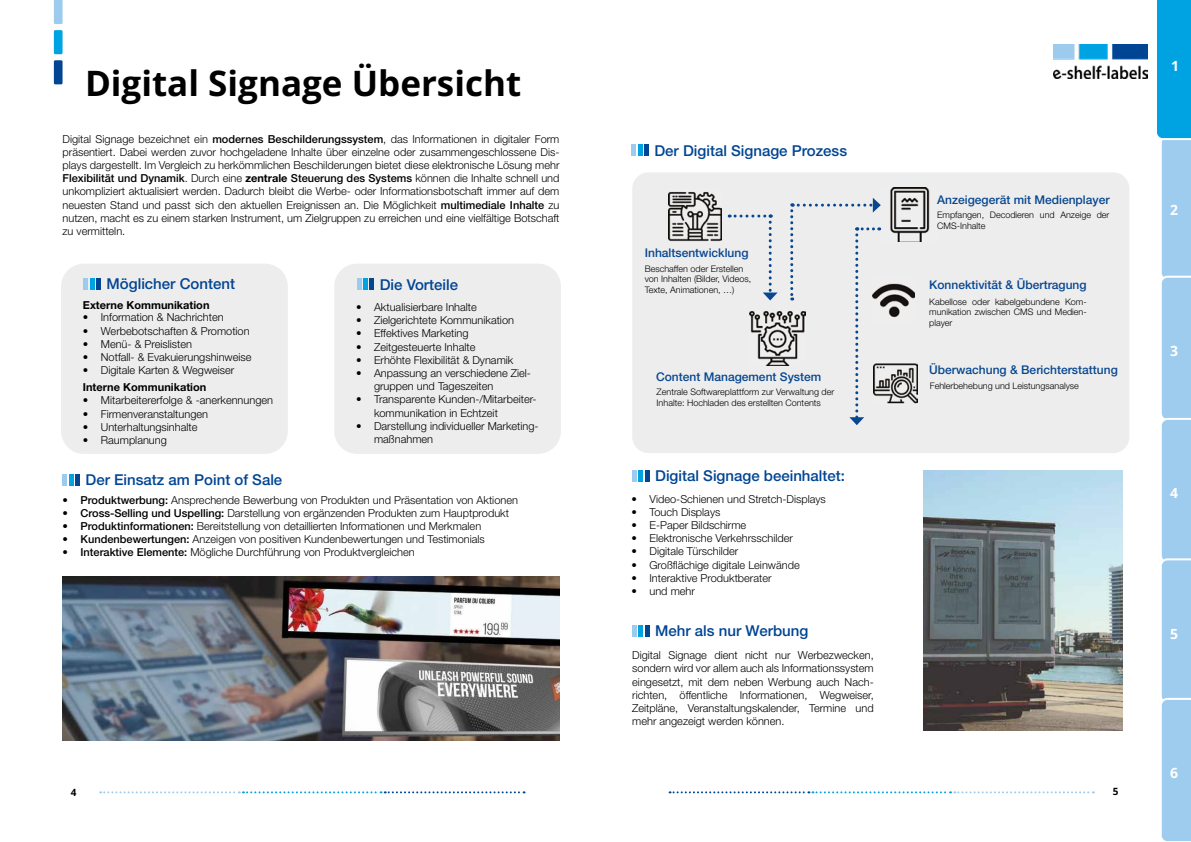
<style>
.page{position:relative;width:1191px;height:842px;background:#fff}
.page>*{position:absolute;margin:0;border:0;box-sizing:border-box;transform-origin:0 0}
.t1{font:700 35px "Open Sans";color:#000}
.t2{font:500 15px "Helvetica Neue LT Std";color:#014593}
.t3{font:700 14px "Open Sans";color:#fff}
.t4{font:500 12px "Helvetica Neue LT Std";color:#074790}
.t5{font:300 11px/13.2px "Helvetica Neue LT Std";color:#000}
.t6{font:700 11px "Helvetica Neue LT Std";color:#000}
.t7{font:700 10px "Open Sans";color:#000}
.t8{font:300 9px/10.8px "Helvetica Neue LT Std";color:#000}
.s1{font-weight:500}
.s2{font-weight:700}
</style>
<div class="page">
<svg style="left:100px;top:791px;width:424px;height:2px"></svg>
<img style="left:1053px;top:45px;width:94px;height:33px">
<div style="left:54px;top:30px;width:9px;height:24px;background:#00a3e2"></div>
<svg style="left:54px;top:0;width:9px;height:24px"></svg>
<div style="left:54px;top:60px;width:9px;height:24px;background:#014593"></div>
<svg style="left:669px;top:791px;width:424px;height:2px"></svg>
<div style="left:631px;top:145px;width:5px;height:11px;background:#9dcbee"></div>
<div style="left:637px;top:145px;width:5px;height:11px;background:#00a3e2"></div>
<hr style="left:644px;top:145px;width:4px;height:11px;background:#014593">
<div style="left:632px;top:172px;width:497px;height:281px;background:#eeedee"></div>
<svg style="left:729px;top:215px;width:48px;height:85px;background:#e3e5e9"></svg>
<img style="left:668px;top:190px;width:53px;height:52px">
<img style="left:749px;top:311px;width:41px;height:55px">
<img style="left:881px;top:187px;width:56px;height:55px">
<img style="left:880px;top:361px;width:37px;height:44px">
<svg style="left:790px;top:198px;width:90px;height:227px;background:#e3e4e7"></svg>
<img style="left:872px;top:279px;width:43px;height:42px">
<div style="left:61px;top:264px;width:227px;height:190px;background:#eeedee;border-radius:23px"></div>
<hr style="left:84px;top:278px;width:4px;height:11px;background:#9dcbee">
<hr style="left:90px;top:278px;width:4px;height:11px;background:#00a3e2">
<div style="left:96px;top:278px;width:5px;height:11px;background:#014593"></div>
<hr style="left:63px;top:474px;width:4px;height:11px;background:#9dcbee">
<hr style="left:69px;top:474px;width:4px;height:11px;background:#00a3e2">
<div style="left:75px;top:474px;width:5px;height:11px;background:#014593"></div>
<div style="left:334px;top:264px;width:227px;height:190px;background:#eeedee;border-radius:23px"></div>
<hr style="left:357px;top:278px;width:4px;height:12px;background:#9dcbee">
<div style="left:363px;top:278px;width:5px;height:12px;background:#00a3e2"></div>
<div style="left:369px;top:278px;width:5px;height:12px;background:#014593"></div>
<img style="left:63px;top:576px;width:496px;height:164px">
<div style="left:632px;top:470px;width:5px;height:11px;background:#9dcbee"></div>
<div style="left:638px;top:470px;width:5px;height:11px;background:#00a3e2"></div>
<div style="left:644px;top:470px;width:5px;height:11px;background:#014593"></div>
<div style="left:632px;top:625px;width:5px;height:11px;background:#9dcbee"></div>
<div style="left:638px;top:625px;width:5px;height:11px;background:#00a3e2"></div>
<div style="left:644px;top:625px;width:5px;height:11px;background:#014593"></div>
<img style="left:923px;top:470px;width:199px;height:260px">
<svg style="left:1157px;top:0;width:34px;height:842px;background:#90cbee"></svg>
<h1 class="t1" style="left:85px;top:59px;width:437px">Digital Signage Übersicht</h1>
<p class="t5" style="left:63px;top:132px;width:498px;text-align:justify">Digital Signage bezeichnet ein <span class="s1">modernes Beschilderungssystem</span>, das Informationen in digitaler Form präsentiert. Dabei werden zuvor hochgeladene Inhalte über einzelne oder zusammengeschlossene Dis&shy;plays dargestellt. Im Vergleich zu herkömmlichen Beschilderungen bietet diese elektronische Lösung mehr <span class="s1">Flexibilität und Dynamik</span>. Durch eine <span class="s2">zentrale</span> <span class="s1">Steuerung des Systems</span> können die Inhalte schnell und unkompliziert aktualisiert werden. Dadurch bleibt die Werbe- oder Informationsbotschaft immer auf dem neuesten Stand und passt sich den aktuellen Ereignissen an. Die Möglichkeit <span class="s1">multimediale Inhalte</span> zu nutzen, macht es zu einem starken Instrument, um Zielgruppen zu erreichen und eine vielfältige Botschaft zu vermitteln.</p>
<h2 class="t2" style="left:654px;top:141px;width:194px">Der Digital Signage Prozess</h2>
<p class="t4" style="left:645px;top:245px;width:105px">Inhaltsentwicklung</p>
<p class="t8" style="left:645px;top:263px;width:108px">Beschaffen oder Erstellen von Inhalten (Bilder, Videos,<br>Texte, Animationen, …)</p>
<h2 class="t2" style="left:107px;top:275px;width:130px">Möglicher Content</h2>
<h2 class="t2" style="left:380px;top:275px;width:80px">Die Vorteile</h2>
<p class="t5" style="left:356px;top:300px;width:122px">• Aktualisierbare Inhalte</p>
<p class="t5" style="left:356px;top:313px;width:159px">• Zielgerichtete Kommunikation</p>
<p class="t5" style="left:356px;top:327px;width:114px">• Effektives Marketing</p>
<p class="t5" style="left:356px;top:340px;width:121px">• Zeitgesteuerte Inhalte</p>
<p class="t5" style="left:356px;top:353px;width:159px">• Erhöhte Flexibilität &amp; Dynamik</p>
<p class="t5" style="left:374px;top:366px;width:158px;text-indent:-18px">• Anpassung an verschiedene Ziel&shy;gruppen und Tageszeiten</p>
<p class="t5" style="left:374px;top:393px;width:164px;text-indent:-18px">• Transparente Kunden-/Mitarbeiter&shy;kommunikation in Echtzeit</p>
<p class="t5" style="left:374px;top:419px;width:166px;text-indent:-18px">• Darstellung individueller Marketing&shy;maßnahmen</p>
<p class="t6" style="left:83px;top:298px;width:128px">Externe Kommunikation</p>
<p class="t5" style="left:83px;top:311px;width:142px">• Information &amp; Nachrichten</p>
<p class="t5" style="left:83px;top:324px;width:168px">• Werbebotschaften &amp; Promotion</p>
<p class="t5" style="left:83px;top:337px;width:111px">• Menü- &amp; Preislisten</p>
<p class="t5" style="left:83px;top:350px;width:170px">• Notfall- &amp; Evakuierungshinweise</p>
<p class="t5" style="left:83px;top:363px;width:153px">• Digitale Karten &amp; Wegweiser</p>
<p class="t4" style="left:656px;top:369px;width:167px">Content Management System</p>
<p class="t8" style="left:656px;top:386px;width:179px">Zentrale Softwareplattform zur Verwaltung der<br>Inhalte: Hochladen des erstellten Contents</p>
<p class="t6" style="left:83px;top:381px;width:125px">Interne Kommunikation</p>
<p class="t5" style="left:83px;top:394px;width:192px">• Mitarbeitererfolge &amp; -anerkennungen</p>
<p class="t5" style="left:83px;top:407px;width:127px">• Firmenveranstaltungen</p>
<p class="t5" style="left:83px;top:420px;width:116px">• Unterhaltungsinhalte</p>
<p class="t5" style="left:83px;top:433px;width:86px">• Raumplanung</p>
<h2 class="t2" style="left:85px;top:471px;width:198px">Der Einsatz am Point of Sale</h2>
<p class="t5" style="left:63px;top:493px;width:457px"><span class="s1">• Produktwerbung:</span> Ansprechende Bewerbung von Produkten und Präsentation von Aktionen</p>
<p class="t5" style="left:63px;top:506px;width:448px"><span class="s1">• Cross-Selling und Uspelling:</span> Darstellung von ergänzenden Produkten zum Hauptprodukt</p>
<p class="t5" style="left:63px;top:519px;width:420px"><span class="s1">• Produktinformationen:</span> Bereitstellung von detaillierten Informationen und Merkmalen</p>
<p class="t5" style="left:63px;top:532px;width:424px"><span class="s1">• Kundenbewertungen:</span> Anzeigen von positiven Kundenbewertungen und Testimonials</p>
<p class="t5" style="left:63px;top:546px;width:353px"><span class="s1">• Interaktive Elemente:</span> Mögliche Durchführung von Produktvergleichen</p>
<h2 class="t2" style="left:655px;top:467px;width:191px">Digital Signage beeinhaltet:</h2>
<p class="t5" style="left:631px;top:492px;width:196px">• Video-Schienen und Stretch-Displays</p>
<p class="t5" style="left:631px;top:505px;width:90px">• Touch Displays</p>
<p class="t5" style="left:631px;top:518px;width:116px">• E-Paper Bildschirme</p>
<p class="t5" style="left:631px;top:531px;width:163px">• Elektronische Verkehrsschilder</p>
<p class="t5" style="left:631px;top:545px;width:108px">• Digitale Türschilder</p>
<p class="t5" style="left:631px;top:558px;width:170px">• Großflächige digitale Leinwände</p>
<p class="t5" style="left:631px;top:571px;width:142px">• Interaktive Produktberater</p>
<p class="t5" style="left:631px;top:584px;width:65px">• und mehr</p>
<h2 class="t2" style="left:655px;top:622px;width:155px">Mehr als nur Werbung</h2>
<p class="t5" style="left:632px;top:648px;width:243px;text-align:justify">Digital Signage dient nicht nur Werbezwecken, sondern wird vor allem auch als Informationssystem eingesetzt, mit dem neben Werbung auch Nach&shy;richten, öffentliche Informationen, Wegweiser, Zeitpläne, Veranstaltungskalender, Termine und mehr angezeigt werden können.</p>
<p class="t4" style="left:937px;top:192px;width:174px">Anzeigegerät mit Medienplayer</p>
<p class="t8" style="left:937px;top:210px;width:174px">Empfangen, Decodieren und Anzeige der<br>CMS-Inhalte</p>
<p class="t4" style="left:929px;top:277px;width:159px">Konnektivität &amp; Übertragung</p>
<p class="t8" style="left:929px;top:296px;width:159px;text-align:justify">Kabellose oder kabelgebundene Kom&shy;munikation zwischen CMS und Medien&shy;player</p>
<p class="t4" style="left:929px;top:363px;width:190px">Überwachung &amp; Berichterstattung</p>
<p class="t8" style="left:930px;top:380px;width:150px">Fehlerbehebung und Leistungsanalyse</p>
<p class="t7" style="left:71px;top:785px;width:7px">4</p>
<p class="t7" style="left:1113px;top:785px;width:7px">5</p>
<p class="t3" style="left:1171px;top:57px;width:10px">1</p>
<p class="t3" style="left:1170px;top:60px;width:10px">1</p>
<p class="t3" style="left:1170px;top:201px;width:10px">2</p>
<p class="t3" style="left:1170px;top:341px;width:10px">3</p>
<p class="t3" style="left:1170px;top:483px;width:10px">4</p>
<p class="t3" style="left:1170px;top:624px;width:10px">5</p>
<p class="t3" style="left:1170px;top:763px;width:10px">6</p>
</div>
